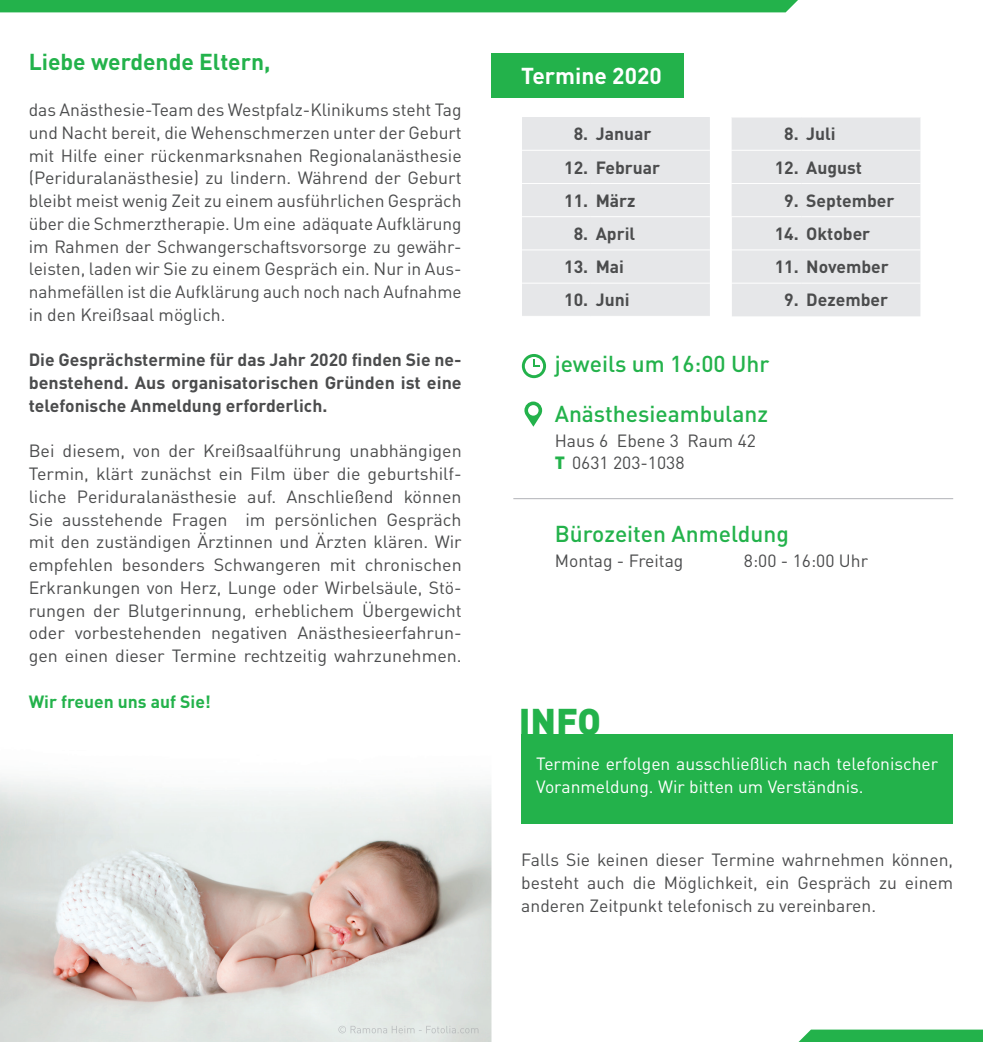
<style>
.page{position:relative;width:983px;height:1042px;background:#fff}
.page>*{position:absolute;margin:0;border:0;box-sizing:border-box;transform-origin:0 0}
.t1{font:900 36.75px "DINOT";color:#23b24b}
.t2{font:500 22.75px "DINOT";color:#23b24b}
.t3{font:700 22.75px "DINOT";color:#23b24b}
.t4{font:700 22.75px "DINOT";color:#fff}
.t5{font:17.5px/22.8px "DINOT";color:#4b4c4d;text-align:justify}
.t6{font:700 17.5px/22.8px "DINOT";color:#4b4c4d;text-align:justify}
.t7{font:17.5px/22.8px "DINOT";color:#fff}
.t8{font:700 17.5px "DINOT";color:#23b24b}
.s1{font-weight:900;color:#23b24b}
</style>
<div class="page">
<img style="left:0;top:777px;width:491px;height:265px">
<div style="left:732px;top:118px;width:188px;height:198px;background:#e6e7e9"></div>
<hr style="left:731px;top:150px;width:70px;height:1px;background:#fff">
<hr style="left:801px;top:150px;width:119px;height:1px;background:#fff">
<hr style="left:731px;top:183px;width:70px;height:1px;background:#fff">
<hr style="left:801px;top:183px;width:119px;height:1px;background:#fff">
<hr style="left:731px;top:216px;width:70px;height:1px;background:#fff">
<hr style="left:801px;top:216px;width:119px;height:1px;background:#fff">
<hr style="left:731px;top:249px;width:70px;height:1px;background:#fff">
<hr style="left:801px;top:249px;width:119px;height:1px;background:#fff">
<hr style="left:731px;top:283px;width:70px;height:1px;background:#fff">
<hr style="left:801px;top:283px;width:119px;height:1px;background:#fff">
<div style="left:522px;top:117px;width:188px;height:199px;background:#e6e7e9"></div>
<div style="left:491px;top:53px;width:193px;height:45px;background:#23b24b"></div>
<svg style="left:524px;top:401px;width:18px;height:26px"></svg>
<svg style="left:521px;top:354px;width:25px;height:24px"></svg>
<hr style="left:513px;top:498px;width:439px;height:1px;background:#b2b3b7">
<div style="left:521px;top:734px;width:431px;height:89px;background:#23b24b"></div>
<img style="left:338px;top:1026px;width:140px;height:7px">
<div style="left:0;top:0;width:797px;height:12px;background:#23b24b"></div>
<svg style="left:798px;top:1029px;width:184px;height:13px;background:#34b859"></svg>
<h2 class="t3" style="left:29px;top:47px;width:243px">Liebe werdende Eltern,</h2>
<p class="t5" style="left:29px;top:98px;width:434px">das Anästhesie-Team des Westpfalz-Klinikums steht Tag und Nacht bereit, die Wehenschmerzen unter der Geburt mit Hilfe einer rückenmarksnahen Regionalanästhesie (Periduralanästhesie) zu lindern. Während der Geburt bleibt meist wenig Zeit zu einem ausführlichen Gespräch über die Schmerztherapie. Um eine adäquate Aufklärung im Rahmen der Schwangerschaftsvorsorge zu gewähr&shy;leisten, laden wir Sie zu einem Gespräch ein. Nur in Aus&shy;nahmefällen ist die Aufklärung auch noch nach Aufnahme in den Kreißsaal möglich.</p>
<p class="t6" style="left:29px;top:348px;width:434px">Die Gesprächstermine für das Jahr 2020 finden Sie ne&shy;benstehend. Aus organisatorischen Gründen ist eine telefonische Anmeldung erforderlich.</p>
<p class="t5" style="left:29px;top:439px;width:434px">Bei diesem, von der Kreißsaalführung unabhängigen Termin, klärt zunächst ein Film über die geburtshilf&shy;liche Periduralanästhesie auf. Anschließend können Sie ausstehende Fragen im persönlichen Gespräch mit den zuständigen Ärztinnen und Ärzten klären. Wir empfehlen besonders Schwangeren mit chronischen Erkrankungen von Herz, Lunge oder Wirbelsäule, Stö&shy;rungen der Blutgerinnung, erheblichem Übergewicht oder vorbestehenden negativen Anästhesieerfahrun&shy;gen einen dieser Termine rechtzeitig wahrzunehmen.</p>
<p class="t8" style="left:29px;top:690px;width:184px">Wir freuen uns auf Sie!</p>
<h2 class="t4" style="left:521px;top:61px;width:142px">Termine 2020</h2>
<p class="t6" style="left:573px;top:122px;width:79px">8. Januar</p>
<p class="t6" style="left:784px;top:122px;width:53px">8. Juli</p>
<p class="t6" style="left:564px;top:155px;width:97px">12. Februar</p>
<p class="t6" style="left:774px;top:155px;width:89px">12. August</p>
<p class="t6" style="left:564px;top:189px;width:73px">11. März</p>
<p class="t6" style="left:784px;top:189px;width:112px">9. September</p>
<p class="t6" style="left:573px;top:222px;width:63px">8. April</p>
<p class="t6" style="left:774px;top:222px;width:97px">14. Oktober</p>
<p class="t6" style="left:564px;top:255px;width:61px">13. Mai</p>
<p class="t6" style="left:774px;top:255px;width:115px">11. November</p>
<p class="t6" style="left:564px;top:288px;width:67px">10. Juni</p>
<p class="t6" style="left:784px;top:288px;width:105px">9. Dezember</p>
<h2 class="t2" style="left:554px;top:349px;width:216px">jeweils um 16:00 Uhr</h2>
<h2 class="t2" style="left:554px;top:399px;width:215px">Anästhesieambulanz</h2>
<p class="t5" style="left:554px;top:429px;width:203px">Haus 6 Ebene 3 Raum 42<br><span class="s1">T</span> 0631 203-1038</p>
<h2 class="t2" style="left:554px;top:519px;width:235px">Bürozeiten Anmeldung</h2>
<p class="t5" style="left:554px;top:549px;width:130px">Montag - Freitag</p>
<p class="t5" style="left:743px;top:549px;width:126px">8:00 - 16:00 Uhr</p>
<h1 class="t1" style="left:518px;top:697px;width:84px">INFO</h1>
<p class="t7" style="left:536px;top:752px;width:403px">Termine erfolgen ausschließlich nach telefonischer<br>Voranmeldung. Wir bitten um Verständnis.</p>
<p class="t5" style="left:521px;top:848px;width:433px">Falls Sie keinen dieser Termine wahrnehmen können, besteht auch die Möglichkeit, ein Gespräch zu einem anderen Zeitpunkt telefonisch zu vereinbaren.</p>
</div>
